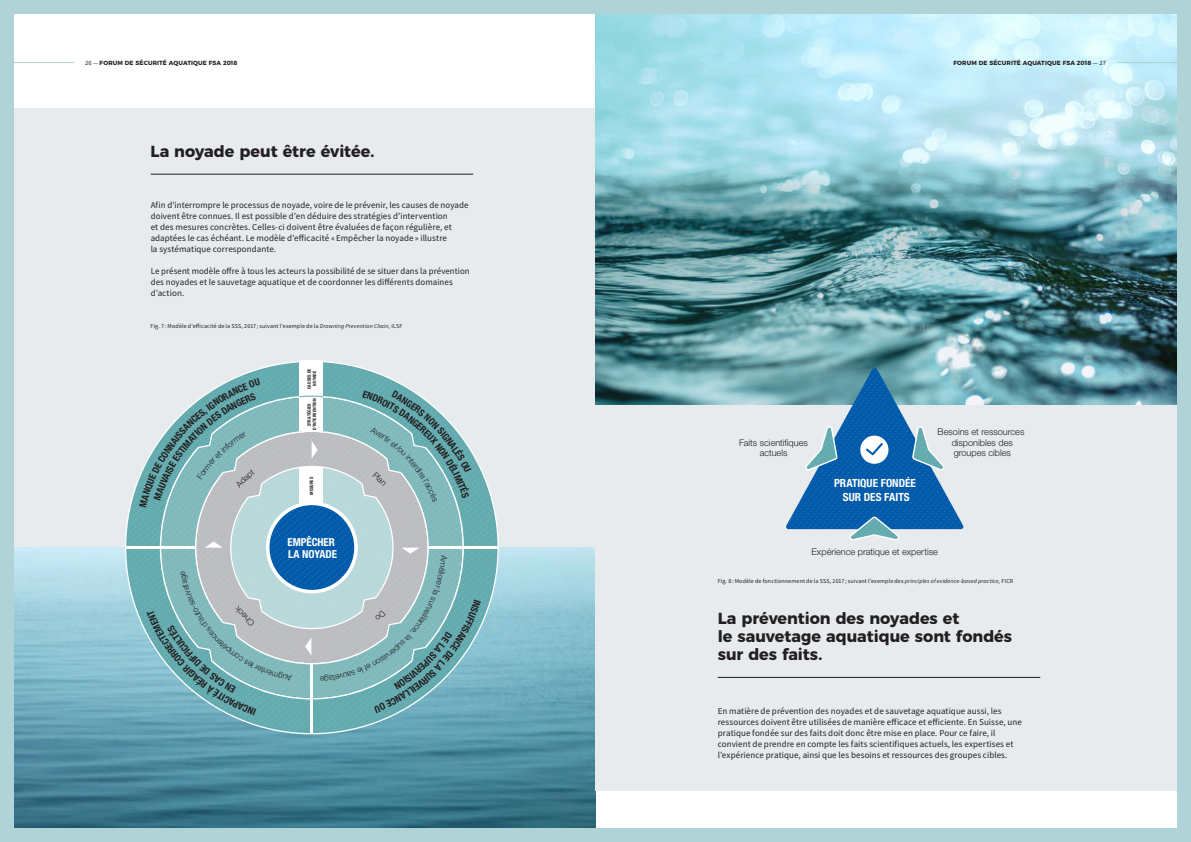
<style>
.page{position:relative;width:1191px;height:842px;background:#afd3d6}
.page>*{position:absolute;margin:0;border:0;box-sizing:border-box;transform-origin:0 0}
.t1{font:700 16px/18px "Montserrat";letter-spacing:-.005em;color:#231f20}
.t2{font:700 condensed 11.3px/13.4px "Helvetica Neue LT Std";color:#fff;text-align:center}
.t3{font:700 condensed 11px/12.3px "Helvetica Neue LT Std";letter-spacing:-.005em;color:#fff}
.t4{font:300 9.2px/10.6px "Helvetica Neue LT Std";color:#231f20;text-align:center}
.t5{font:9px/11px "Source Sans Pro";letter-spacing:.01em;color:#231f20}
.t6{font:6px "Source Sans Pro";letter-spacing:.02em;color:#231f20}
.t7{font:700 6px "Montserrat";letter-spacing:.02em;color:#231f20}
.t8{font:300 5.6px "Helvetica Neue LT Std";color:#231f20}
.t9{font:700 condensed 4.5px/5.2px "Helvetica Neue LT Std";letter-spacing:.02em;color:#231f20;text-align:center}
.s1{font-family:"Source Sans Pro";font-weight:400;font-size:6.5px}
.s2{font-style:italic}
</style>
<div class="page">
<div style="left:14px;top:14px;width:1162px;height:814px;background:#fff"></div>
<div style="left:14px;top:109px;width:581px;height:440px;background:#e7ebed"></div>
<img style="left:595px;top:14px;width:581px;height:392px">
<img style="left:14px;top:548px;width:581px;height:280px">
<div style="left:595px;top:406px;width:581px;height:385px;background:#e7ebed"></div>
<hr style="left:1117px;top:62px;width:74px;height:1px;background:#afd3d6">
<hr style="left:0;top:62px;width:74px;height:1px;background:#afd3d6">
<hr style="left:717px;top:677px;width:323px;height:1px;background:#231f20">
<hr style="left:151px;top:174px;width:322px;height:1px;background:#231f20">
<svg style="left:785px;top:367px;width:179px;height:174px"></svg>
<svg style="left:125px;top:361px;width:374px;height:374px"></svg>
<hr style="left:428px;top:546px;width:70px;height:3px;background:#fff">
<hr style="left:310px;top:664px;width:3px;height:70px;background:#fff">
<hr style="left:125px;top:546px;width:71px;height:3px;background:#fff">
<div style="left:299px;top:361px;width:24px;height:70px;background:#fff"></div>
<svg style="left:128px;top:364px;width:367px;height:367px;background:#93bec5"></svg>
<p class="t7" style="left:85px;top:57px;width:154px"><span class="s1">26 —</span> FORUM DE SÉCURITÉ AQUATIQUE FSA 2018</p>
<p class="t7" style="left:953px;top:57px;width:154px">FORUM DE SÉCURITÉ AQUATIQUE FSA 2018 <span class="s1">— 27</span></p>
<h1 class="t1" style="left:151px;top:141px;width:225px">La noyade peut être évitée.</h1>
<p class="t5" style="left:151px;top:199px;width:319px">Afin d’interrompre le processus de noyade, voire de le prévenir, les causes de noyade doivent être connues. Il est possible d’en déduire des stratégies d’intervention<br>et des mesures concrètes. Celles-ci doivent être évaluées de façon régulière, et adaptées le cas échéant. Le modèle d’efficacité «Empêcher la noyade » illustre<br>la systématique correspondante.</p>
<p class="t5" style="left:151px;top:265px;width:320px">Le présent modèle offre à tous les acteurs la possibilité de se situer dans la prévention des noyades et le sauvetage aquatique et de coordonner les différents domaines d’action.</p>
<p class="t6" style="left:151px;top:322px;width:253px">Fig. 7: Modèle d’efficacité de la SSS, 2017; suivant l’exemple de la <span class="s2">Drowning Prevention Chain,</span> ILSF</p>
<p class="t9" style="left:307px;top:389px;width:22px;rotate:-90deg">CAUSES DE<br>NOYADE</p>
<p class="t9" style="left:307px;top:430px;width:33px;rotate:-90deg">STRATÉGIES<br>D’INTERVENTION</p>
<p class="t9" style="left:309px;top:495px;width:20px;rotate:-90deg">MESURES</p>
<p class="t3" style="left:287px;top:535px;width:51px">EMPÊCHER<br>LA NOYADE</p>
<p class="t4" style="left:739px;top:437px;width:70px">Faits scientifiques actuels</p>
<p class="t2" style="left:834px;top:476px;width:83px">PRATIQUE FONDÉE<br>SUR DES FAITS</p>
<p class="t4" style="left:937px;top:426px;width:88px">Besoins et ressources disponibles des groupes cibles</p>
<p class="t4" style="left:811px;top:546px;width:128px">Expérience pratique et expertise</p>
<p class="t8" style="left:739px;top:576px;width:109px">Modèle de fonctionnement de la SSS; 2017;</p>
<p class="t6" style="left:717px;top:577px;width:297px">Fig. 8: Modèle de fonctionnement de la SSS, 2017; suivant l’exemple des <span class="s2">principles of evidence-based practice,</span> FICR</p>
<h1 class="t1" style="left:717px;top:608px;width:296px">La prévention des noyades et<br>le sauvetage aquatique sont fondés sur des faits.</h1>
<p class="t5" style="left:717px;top:705px;width:306px">En matière de prévention des noyades et de sauvetage aquatique aussi, les ressources doivent être utilisées de manière efficace et efficiente. En Suisse, une pratique fondée sur des faits doit donc être mise en place. Pour ce faire, il convient de prendre en compte les faits scientifiques actuels, les expertises et l’expérience pratique, ainsi que les besoins et ressources des groupes cibles.</p>
</div>
